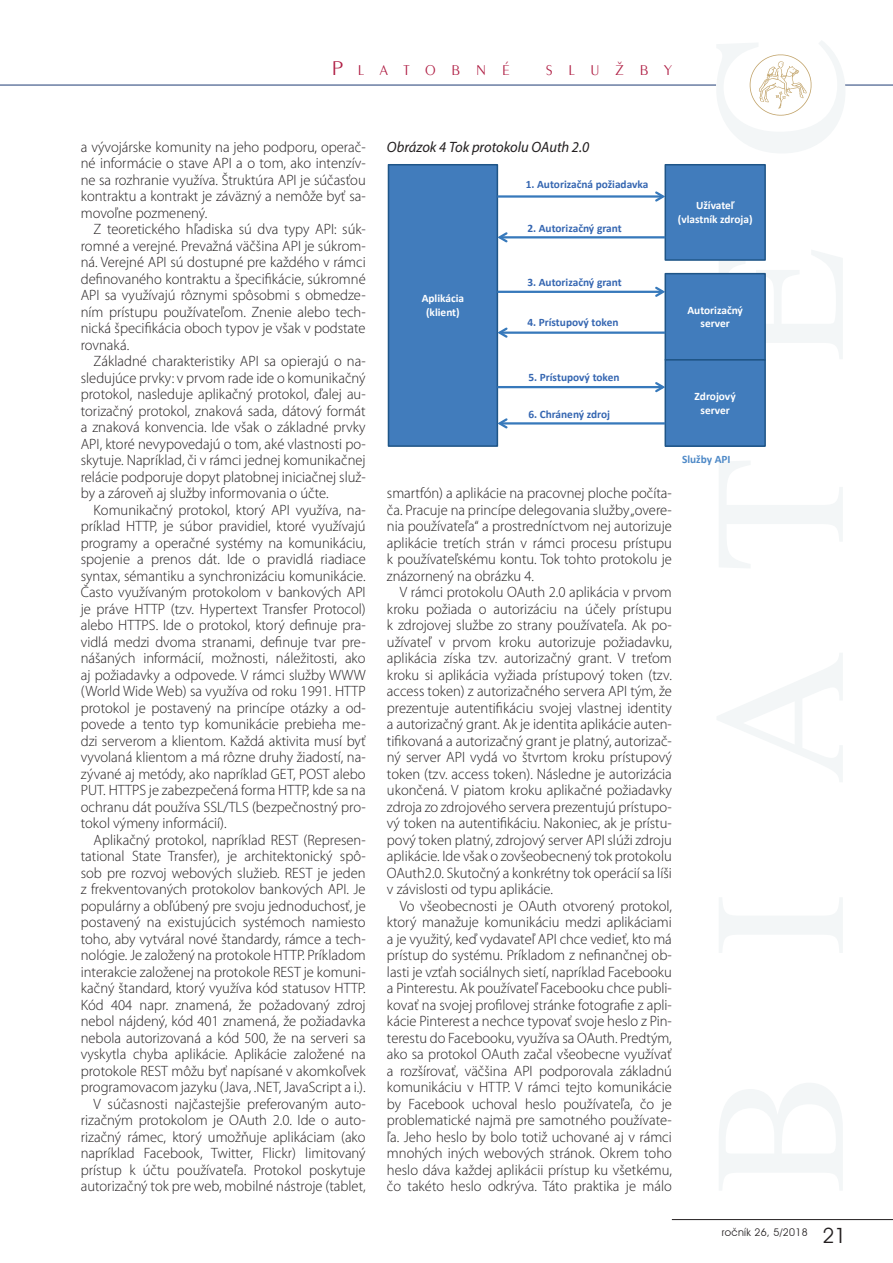
<style>
.page{position:relative;width:893px;height:1263px;background:#fff}
.page>*{position:absolute;margin:0;border:0;box-sizing:border-box;transform-origin:0 0}
.body_text{font:300 15px/16.5px "Myriad Pro";color:#231f20;text-align:justify}
.graf_-_NADPIS{font:italic 15px "Myriad Pro";color:#231f20}
.t1{font:15px "Exotc 350 Lt BTCE Light";letter-spacing:1.06em;color:#af1d43}
.t2{font:700 11.4px "Calibri";color:#3566b1}
.t3{font:700 11.4px/13.6px "Calibri";color:#fff;text-align:center}
.t4{font:700 11.4px "Calibri";color:#4e89c7}
.t5{font:10.5px "Avant Garde IT Cby BT";letter-spacing:.03em;color:#231f20}
.s1{font-size:21px}
</style>
<div class="page">
<hr style="left:0;top:85px;width:893px;height:1px;background:#1f3c75">
<hr style="left:672px;top:1219px;width:221px;height:1px;background:#231f20">
<div style="left:716px;top:55px;width:128px;height:60px;background:#fff;border-radius:50%"></div>
<img style="left:749px;top:54px;width:63px;height:62px">
<div style="left:388px;top:165px;width:109px;height:281px;background:#417cbc"></div>
<div style="left:388px;top:164px;width:110px;height:283px;border:2px solid #1f5587"></div>
<div style="left:665px;top:165px;width:100px;height:95px;background:#417cbc"></div>
<div style="left:664px;top:164px;width:102px;height:97px;border:2px solid #1f5587"></div>
<div style="left:665px;top:274px;width:100px;height:86px;background:#417cbc"></div>
<div style="left:664px;top:273px;width:102px;height:88px;border:2px solid #1f5587"></div>
<div style="left:665px;top:360px;width:100px;height:86px;background:#417cbc"></div>
<div style="left:664px;top:359px;width:102px;height:88px;border:2px solid #1f5587"></div>
<hr style="left:497px;top:195px;width:166px;height:3px;background:#3779bb">
<svg style="left:653px;top:189px;width:14px;height:15px"></svg>
<hr style="left:500px;top:236px;width:165px;height:2px;background:#3779bb">
<svg style="left:495px;top:230px;width:15px;height:14px"></svg>
<hr style="left:497px;top:291px;width:166px;height:2px;background:#3779bb">
<svg style="left:653px;top:285px;width:14px;height:14px"></svg>
<hr style="left:500px;top:331px;width:165px;height:3px;background:#3779bb">
<svg style="left:495px;top:326px;width:15px;height:14px"></svg>
<hr style="left:500px;top:422px;width:165px;height:3px;background:#3779bb">
<svg style="left:495px;top:416px;width:15px;height:14px"></svg>
<hr style="left:497px;top:386px;width:166px;height:2px;background:#3779bb">
<svg style="left:653px;top:380px;width:14px;height:14px"></svg>
<p class="t1" style="left:332px;top:60px;width:179px"><span class="s1">P</span>LATOBNÉ</p>
<p class="t1" style="left:546px;top:60px;width:55px">SLU</p>
<p class="t1" style="left:640px;top:60px;width:34px">B Y</p>
<p class="body_text" style="left:81px;top:139px;width:286px">a vývojárske komunity na jeho podporu, operač&shy;né informácie o stave API a o tom, ako intenzív&shy;ne sa rozhranie využíva. Štruktúra API je súčasťou kontraktu a kontrakt je záväzný a nemôže byť sa&shy;movoľne pozmenený.</p>
<p class="body_text" style="left:81px;top:221px;width:286px;text-indent:13px">Z teoretického hľadiska sú dva typy API: súk&shy;romné a verejné. Prevažná väčšina API je súkrom&shy;ná. Verejné API sú dostupné pre každého v rámci definovaného kontraktu a špecifikácie, súkromné API sa využívajú rôznymi spôsobmi s obmedze&shy;ním prístupu používateľom. Znenie alebo tech&shy;nická špecifikácia oboch typov je však v podstate rovnaká.</p>
<p class="body_text" style="left:81px;top:353px;width:286px;text-indent:13px">Základné charakteristiky API sa opierajú o na&shy;sledujúce prvky: v prvom rade ide o komunikačný protokol, nasleduje aplikačný protokol, ďalej au&shy;torizačný protokol, znaková sada, dátový formát a znaková konvencia. Ide však o základné prvky API, ktoré nevypovedajú o tom, aké vlastnosti po&shy;skytuje. Napríklad, či v rámci jednej komunikačnej relácie podporuje dopyt platobnej iniciačnej služ&shy;by a zároveň aj služby informovania o účte.</p>
<p class="body_text" style="left:81px;top:502px;width:286px;text-indent:13px">Komunikačný protokol, ktorý API využíva, na&shy;príklad HTTP, je súbor pravidiel, ktoré využívajú programy a operačné systémy na komunikáciu, spojenie a prenos dát. Ide o pravidlá riadiace syntax, sémantiku a synchronizáciu komunikácie.<br>Často využívaným protokolom v bankových API je práve HTTP (tzv. Hypertext Transfer Protocol) alebo HTTPS. Ide o protokol, ktorý definuje pra&shy;vidlá medzi dvoma stranami, definuje tvar pre&shy;nášaných informácií, možnosti, náležitosti, ako aj požiadavky a odpovede. V rámci služby WWW (World Wide Web) sa využíva od roku 1991. HTTP protokol je postavený na princípe otázky a od&shy;povede a tento typ komunikácie prebieha me&shy;dzi serverom a klientom. Každá aktivita musí byť vyvolaná klientom a má rôzne druhy žiadostí, na&shy;zývané aj metódy, ako napríklad GET, POST alebo PUT. HTTPS je zabezpečená forma HTTP, kde sa na ochranu dát používa SSL/TLS (bezpečnostný pro&shy;tokol výmeny informácií).</p>
<p class="body_text" style="left:81px;top:832px;width:286px;text-indent:13px">Aplikačný protokol, napríklad REST (Represen&shy;tational State Transfer), je architektonický spô&shy;sob pre rozvoj webových služieb. REST je jeden z frekventovaných protokolov bankových API. Je populárny a obľúbený pre svoju jednoduchosť, je postavený na existujúcich systémoch namiesto toho, aby vytváral nové štandardy, rámce a tech&shy;nológie. Je založený na protokole HTTP. Príkladom interakcie založenej na protokole REST je komuni&shy;kačný štandard, ktorý využíva kód statusov HTTP.<br>Kód 404 napr. znamená, že požadovaný zdroj nebol nájdený, kód 401 znamená, že požiadavka nebola autorizovaná a kód 500, že na serveri sa vyskytla chyba aplikácie. Aplikácie založené na protokole REST môžu byť napísané v akomkoľvek programovacom jazyku (Java, .NET, JavaScript a i.).</p>
<p class="body_text" style="left:81px;top:1096px;width:286px;text-indent:13px">V súčasnosti najčastejšie preferovaným auto&shy;rizačným protokolom je OAuth 2.0. Ide o auto&shy;rizačný rámec, ktorý umožňuje aplikáciam (ako napríklad Facebook, Twitter, Flickr) limitovaný prístup k účtu používateľa. Protokol poskytuje autorizačný tok pre web, mobilné nástroje (tablet,</p>
<p class="graf_-_NADPIS" style="left:387px;top:137px;width:204px">Obrázok 4 Tok protokolu OAuth 2.0</p>
<p class="t3" style="left:422px;top:292px;width:44px">Aplikácia (klient)</p>
<p class="t2" style="left:526px;top:177px;width:124px">1. Autorizačná požiadavka</p>
<p class="t2" style="left:527px;top:221px;width:96px">2. Autorizačný grant</p>
<p class="t2" style="left:527px;top:275px;width:96px">3. Autorizačný grant</p>
<p class="t2" style="left:527px;top:315px;width:93px">4. Prístupový token</p>
<p class="t2" style="left:528px;top:369px;width:93px">5. Prístupový token</p>
<p class="t2" style="left:528px;top:407px;width:83px">6. Chránený zdroj</p>
<p class="t3" style="left:678px;top:199px;width:76px">Užívateľ (vlastník zdroja)</p>
<p class="t3" style="left:687px;top:303px;width:57px">Autorizačný server</p>
<p class="t3" style="left:695px;top:389px;width:43px">Zdrojový server</p>
<p class="t4" style="left:682px;top:452px;width:50px">Služby API</p>
<p class="body_text" style="left:387px;top:485px;width:286px">smartfón) a aplikácie na pracovnej ploche počíta&shy;ča. Pracuje na princípe delegovania služby „overe&shy;nia používateľa“ a prostredníctvom nej autorizuje aplikácie tretích strán v rámci procesu prístupu k používateľskému kontu. Tok tohto protokolu je znázornený na obrázku 4.</p>
<p class="body_text" style="left:387px;top:584px;width:286px;text-indent:13px">V rámci protokolu OAuth 2.0 aplikácia v prvom kroku požiada o autorizáciu na účely prístupu k zdrojovej službe zo strany používateľa. Ak po&shy;užívateľ v prvom kroku autorizuje požiadavku, aplikácia získa tzv. autorizačný grant. V treťom kroku si aplikácia vyžiada prístupový token (tzv. access token) z autorizačného servera API tým, že prezentuje autentifikáciu svojej vlastnej identity a autorizačný grant. Ak je identita aplikácie auten&shy;tifikovaná a autorizačný grant je platný, autorizač&shy;ný server API vydá vo štvrtom kroku prístupový token (tzv. access token). Následne je autorizácia ukončená. V piatom kroku aplikačné požiadavky zdroja zo zdrojového servera prezentujú prístupo&shy;vý token na autentifikáciu. Nakoniec, ak je prístu&shy;pový token platný, zdrojový server API slúži zdroju aplikácie. Ide však o zovšeobecnený tok protokolu OAuth2.0. Skutočný a konkrétny tok operácií sa líši v závislosti od typu aplikácie.</p>
<p class="body_text" style="left:387px;top:898px;width:286px;text-indent:13px">Vo všeobecnosti je OAuth otvorený protokol, ktorý manažuje komunikáciu medzi aplikáciami a je využitý, keď vydavateľ API chce vedieť, kto má prístup do systému. Príkladom z nefinančnej ob&shy;lasti je vzťah sociálnych sietí, napríklad Facebooku a Pinterestu. Ak používateľ Facebooku chce publi&shy;kovať na svojej profilovej stránke fotografie z apli&shy;kácie Pinterest a nechce typovať svoje heslo z Pin&shy;terestu do Facebooku, využíva sa OAuth. Predtým, ako sa protokol OAuth začal všeobecne využívať a rozšírovať, väčšina API podporovala základnú komunikáciu v HTTP. V rámci tejto komunikácie by Facebook uchoval heslo používateľa, čo je problematické najmä pre samotného používate&shy;ľa. Jeho heslo by bolo totiž uchované aj v rámci mnohých iných webových stránok. Okrem toho heslo dáva každej aplikácii prístup ku všetkému, čo takéto heslo odkrýva. Táto praktika je málo</p>
<p class="t5" style="left:722px;top:1226px;width:126px">ročník 26, 5/2018 <span class="s1">21</span></p>
</div>
